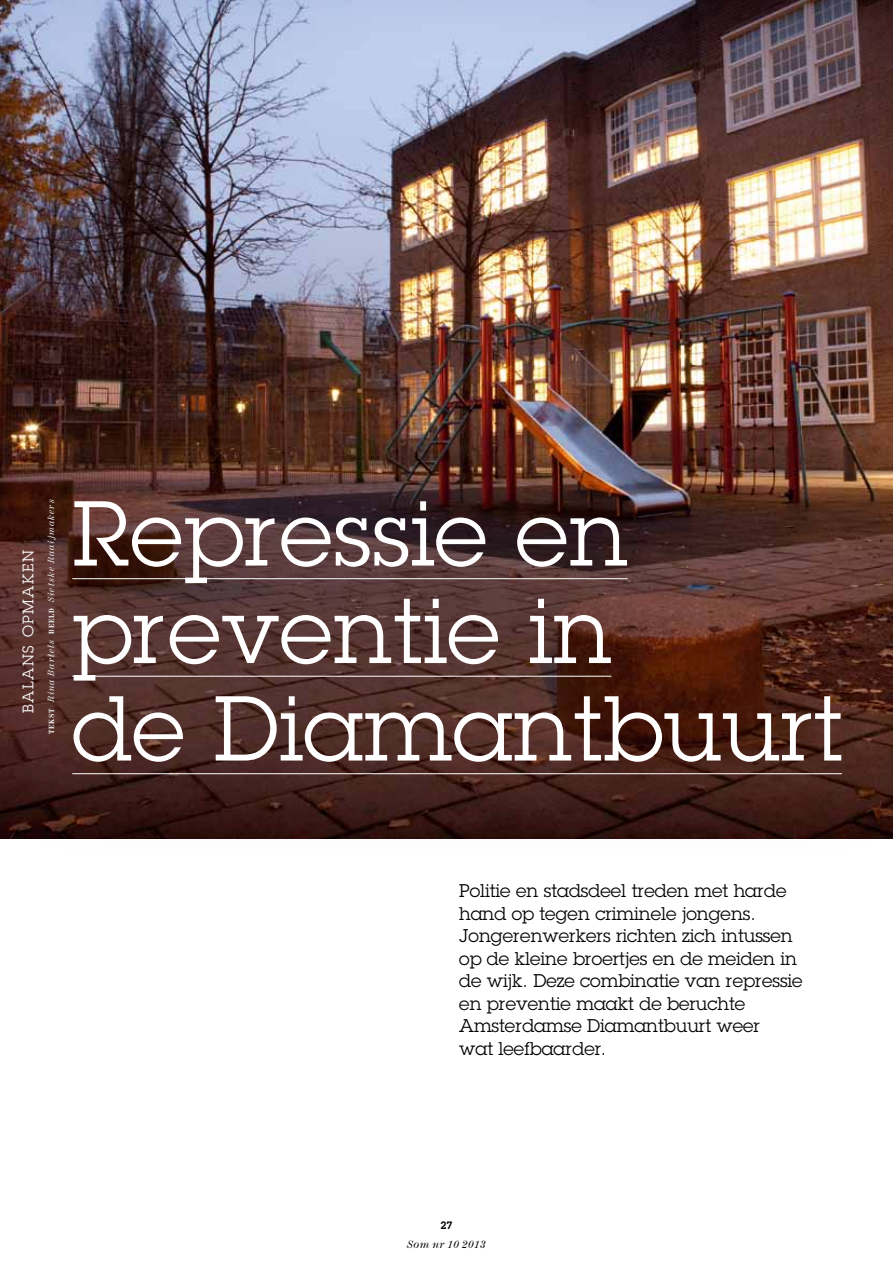
<style>
.page{position:relative;width:893px;height:1263px;background:#fff}
.page>*{position:absolute;margin:0;border:0;box-sizing:border-box;transform-origin:0 0}
.t1{font:90px/97.5px "Lubalin Graph";letter-spacing:.01em;color:#fff}
.t2{font:18px/22.5px "Lubalin Graph";color:#000}
.t3{font:15px "Lubalin Graph";color:#fff}
.t4{font:italic 10.5px "Century 725 BT";letter-spacing:.05em;color:#000}
.t5{font:600 10.5px "Lubalin Graph";color:#000}
.t6{font:italic 9px "Century 725 BT";letter-spacing:.1em;color:#fff}
.s1{font-weight:700;font-style:normal;font-stretch:condensed;font-size:7.5px}
</style>
<div class="page">
<img style="left:1px;top:0;width:892px;height:410px">
<div style="left:0;top:410px;width:893px;height:457px;background:#000;opacity:.15"></div>
<hr style="left:72px;top:578px;width:556px;height:1px;background:#fff">
<hr style="left:72px;top:676px;width:539px;height:1px;background:#fff">
<hr style="left:72px;top:773px;width:770px;height:1px;background:#fff">
<hr style="left:0;top:0;width:1px;height:1263px;background:#aea2ab">
<svg style="left:0;top:89px;width:1px;height:119px"></svg>
<p class="t3" style="left:19px;top:713px;width:165px;rotate:-90deg">balans opmaken</p>
<p class="t6" style="left:45px;top:734px;width:236px;rotate:-90deg"><span class="s1">tekst</span> Rina Bartels <span class="s1">beeld</span> Sietske Raaijmakers</p>
<h1 class="t1" style="left:72px;top:484px;width:772px">Repressie en preventie in<br>de Diamantbuurt</h1>
<p class="t2" style="left:459px;top:879px;width:345px">Politie en stadsdeel treden met harde hand op tegen criminele jongens.<br>Jongerenwerkers richten zich intussen op de kleine broertjes en de meiden in de wijk. Deze combinatie van repressie en preventie maakt de beruchte Amsterdamse Diamantbuurt weer<br>wat leefbaarder.</p>
<p class="t5" style="left:440px;top:1218px;width:14px">27</p>
<p class="t4" style="left:407px;top:1238px;width:80px">Som nr 10 2013</p>
</div>
